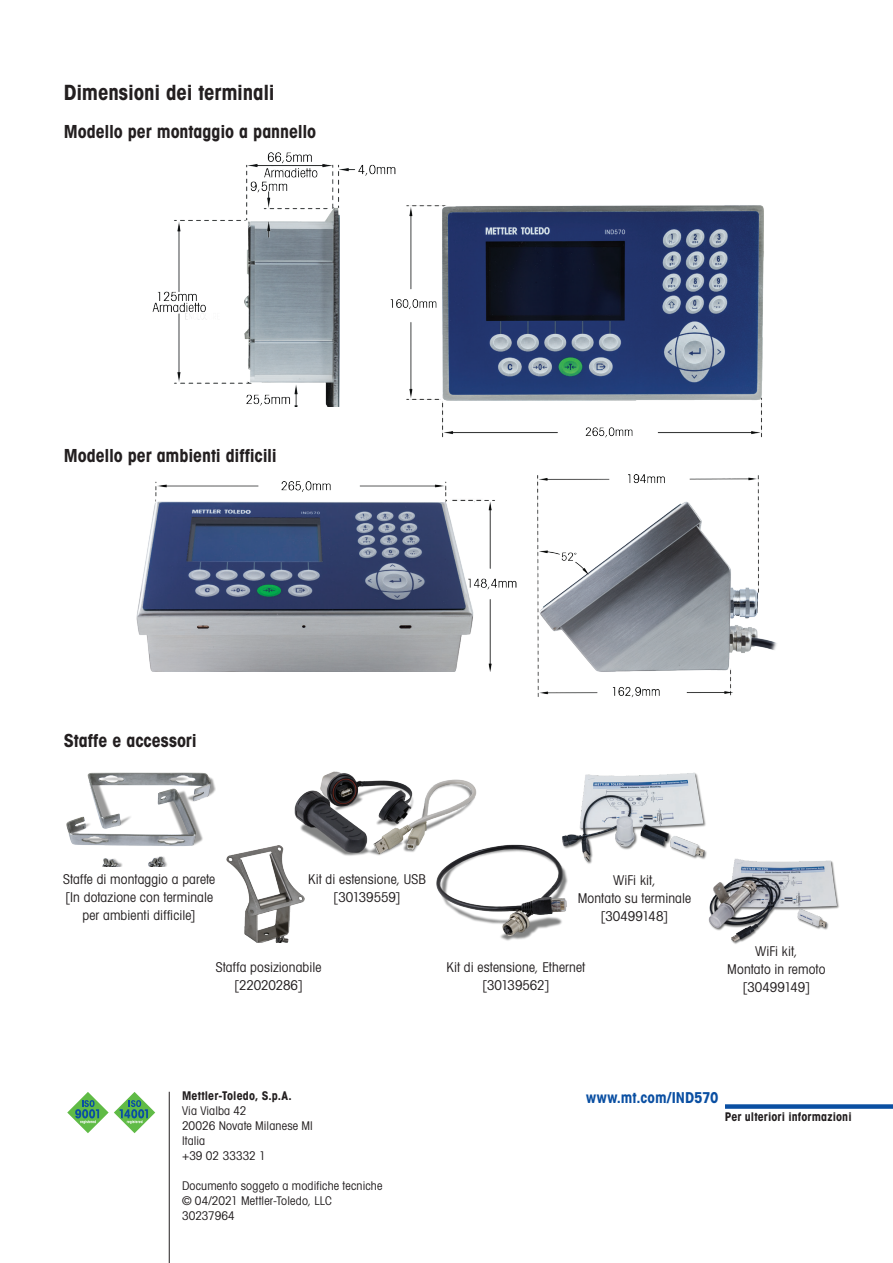
<style>
.page{position:relative;width:893px;height:1263px;background:#fff}
.page>*{position:absolute;margin:0;border:0;box-sizing:border-box;transform-origin:0 0}
._8_Subtitle_Book_14{font:21px "Avant Gardefor MT Bd";letter-spacing:-.01em;color:#231f20}
._8_Subtitle_Book_14-2{font:18px "Avant Gardefor MT Bd";letter-spacing:-.005em;color:#231f20}
.t1{font:15px "Avant Gardefor MT Bd";color:#0a4fa2}
._8_Subtitle_Book_14-3{font:13.5px/18px "Avant Gardefor MT Bk";letter-spacing:.005em;color:#231f20;text-align:center}
._09_footnotes{font:12px "Avant Gardefor MT Bk";letter-spacing:.01em;color:#231f20}
._8_Captions_8_10{font:12px "Avant Gardefor MT Bd";letter-spacing:.01em;color:#231f20}
._09_footnotes-2{font:12px "Avant Gardefor MT Bd";letter-spacing:.01em;color:#231f20}
</style>
<div class="page">
<hr style="left:169px;top:1092px;width:1px;height:171px;background:#231f20">
<div style="left:725px;top:1104px;width:168px;height:5px;background:#0a4fa2"></div>
<svg style="left:67px;top:1092px;width:88px;height:41px"></svg>
<img style="left:136px;top:481px;width:380px;height:190px">
<img style="left:537px;top:475px;width:240px;height:223px">
<img style="left:396px;top:205px;width:368px;height:233px">
<img style="left:152px;top:152px;width:243px;height:255px">
<img style="left:66px;top:772px;width:149px;height:95px">
<img style="left:211px;top:845px;width:94px;height:98px">
<img style="left:293px;top:771px;width:184px;height:86px">
<img style="left:435px;top:842px;width:133px;height:99px">
<img style="left:561px;top:772px;width:146px;height:94px">
<img style="left:708px;top:858px;width:131px;height:86px">
<p class="_8_Subtitle_Book_14" style="left:64px;top:79px;width:212px">Dimensioni dei terminali</p>
<p class="_8_Subtitle_Book_14-2" style="left:64px;top:120px;width:254px">Modello per montaggio a pannello</p>
<p class="_8_Subtitle_Book_14-2" style="left:64px;top:444px;width:215px">Modello per ambienti difficili</p>
<p class="_8_Subtitle_Book_14-2" style="left:64px;top:729px;width:135px">Staffe e accessori</p>
<p class="_8_Subtitle_Book_14-3" style="left:63px;top:869px;width:154px">Staffe di montaggio a parete [In dotazione con terminale per ambienti difficile]</p>
<p class="_8_Subtitle_Book_14-3" style="left:308px;top:869px;width:119px">Kit di estensione, USB [30139559]</p>
<p class="_8_Subtitle_Book_14-3" style="left:578px;top:871px;width:115px">WiFi kit,<br>Montato su terminale [30499148]</p>
<p class="_8_Subtitle_Book_14-3" style="left:216px;top:958px;width:107px">Staffa posizionabile [22020286]</p>
<p class="_8_Subtitle_Book_14-3" style="left:447px;top:958px;width:140px">Kit di estensione, Ethernet [30139562]</p>
<p class="_8_Subtitle_Book_14-3" style="left:727px;top:942px;width:100px">WiFi kit,<br>Montato in remoto [30499149]</p>
<p class="_09_footnotes-2" style="left:182px;top:1088px;width:111px">Mettler-Toledo, S.p.A.</p>
<p class="t1" style="left:586px;top:1087px;width:134px">www.mt.com/IND570</p>
<p class="_09_footnotes" style="left:182px;top:1104px;width:66px">Via Vialba 42</p>
<p class="_09_footnotes" style="left:182px;top:1119px;width:132px">20026 Novate Milanese MI</p>
<p class="_09_footnotes" style="left:182px;top:1134px;width:25px">Italia</p>
<p class="_09_footnotes" style="left:182px;top:1149px;width:85px">+39 02 33332 1</p>
<p class="_09_footnotes" style="left:182px;top:1179px;width:202px">Documento soggeto a modifiche tecniche</p>
<p class="_09_footnotes" style="left:182px;top:1194px;width:151px">© 04/2021 Mettler-Toledo, LLC</p>
<p class="_09_footnotes" style="left:182px;top:1209px;width:54px">30237964</p>
<p class="_8_Captions_8_10" style="left:725px;top:1109px;width:128px">Per ulteriori informazioni</p>
</div>
